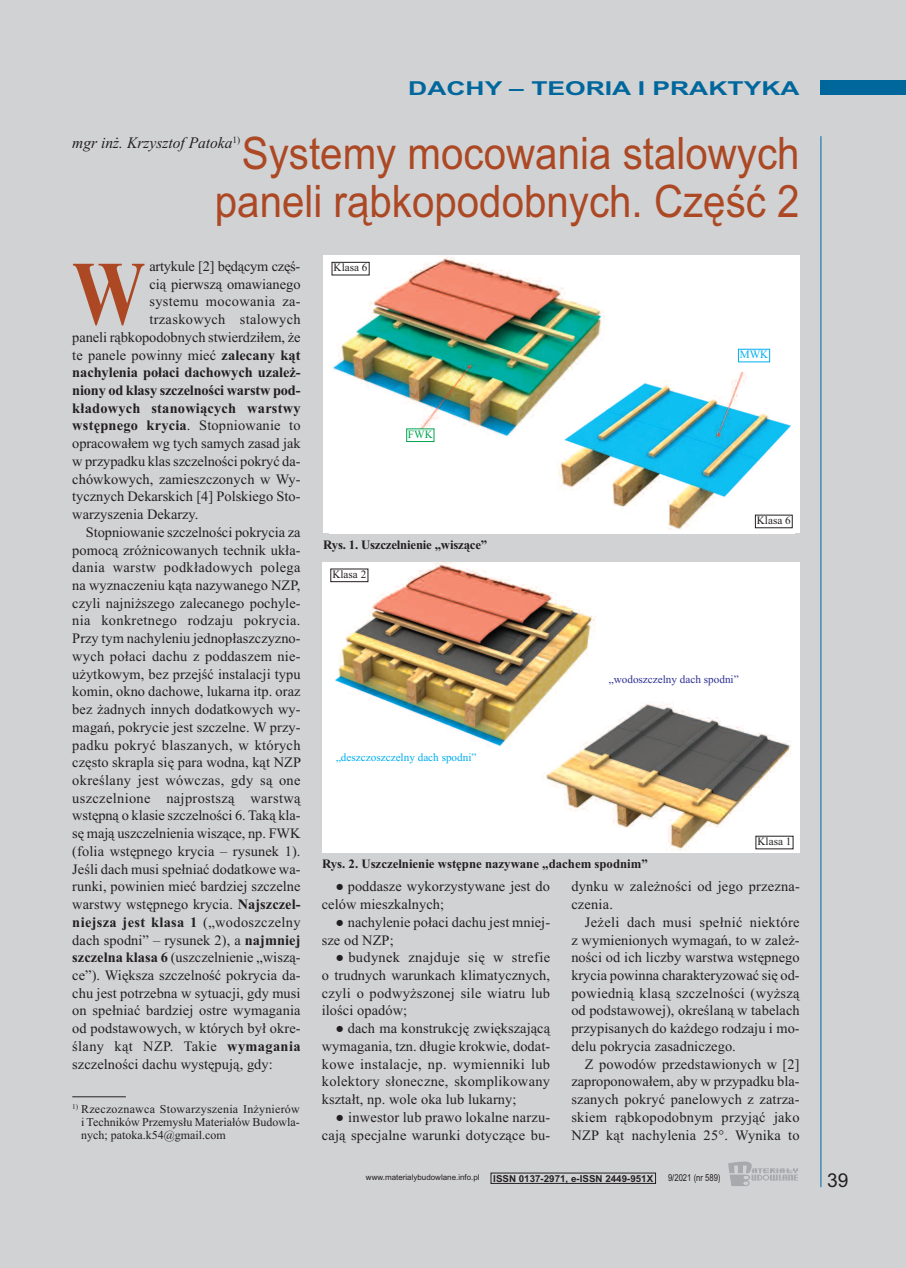
<style>
.page{position:relative;width:906px;height:1268px;background:#fff}
.page>*{position:absolute;margin:0;border:0;box-sizing:border-box;transform-origin:0 0}
.t1{font:700 91.05px "Times New Roman";color:#ac4824;scale:.8 1}
.t2{font:44.7px/47.7px "Arial";color:#ac4824;text-align:right;scale:.9 1}
.t3{font:700 19.2px "Arial";color:#00679d;scale:1.38 1}
.t4{font:19.2px "Arial";color:#231f20}
.t5{font:italic 16.05px "Times New Roman";color:#231f20}
.t6{font:14.4px/17.7px "Times New Roman";letter-spacing:.005em;color:#231f20;text-align:justify}
.t7{font:14.4px "Times New Roman";letter-spacing:.025em;color:#231f20}
.t8{font:700 14.4px "Times New Roman";letter-spacing:-.005em;color:#231f20}
.t9{font:700 14.4px "Times New Roman";letter-spacing:.015em;color:#231f20}
.t10{font:700 14.4px "Times New Roman";letter-spacing:.025em;color:#231f20}
.t11{font:14.4px "Times New Roman";letter-spacing:-.015em;color:#231f20}
.t12{font:700 12.75px "Times New Roman";color:#231f20}
.t13{font:12px/12.8px "Times New Roman";color:#231f20;text-align:justify}
.t14{font:11.25px "Times New Roman";color:#00aeef}
.t15{font:11.25px "Times New Roman";color:#231f20}
.t16{font:11.25px "Times New Roman";color:#2e3092}
.t17{font:11.25px "Times New Roman";color:#00a54f}
.t18{font:700 9.6px "Arial";color:#231f20}
.t19{font:9.6px "Arial";color:#231f20;scale:.8 1}
.t20{font:7.95px "Arial";color:#231f20}
.s1{font-weight:700}
.s2{font-weight:400}
</style>
<div class="page">
<div style="left:0;top:0;width:906px;height:1267px;background:#d1d2d4"></div>
<div style="left:821px;top:81px;width:85px;height:14px;background:#00679d"></div>
<hr style="left:820px;top:136px;width:1px;height:1050px;background:#00679d">
<svg style="left:728px;top:1161px;width:70px;height:24px"></svg>
<hr style="left:72px;top:1096px;width:54px;height:1px;background:#231f20">
<div style="left:323px;top:255px;width:476px;height:278px;background:#fff"></div>
<img style="left:331px;top:256px;width:462px;height:274px">
<div style="left:332px;top:262px;width:37px;height:13px;background:#fff"></div>
<div style="left:332px;top:262px;width:37px;height:13px;border:1px solid #231f20"></div>
<div style="left:407px;top:429px;width:27px;height:12px;background:#fff"></div>
<div style="left:738px;top:349px;width:31px;height:12px;background:#fff"></div>
<div style="left:738px;top:349px;width:32px;height:13px;border:1px solid #00aeef"></div>
<div style="left:755px;top:515px;width:37px;height:12px;background:#fff"></div>
<div style="left:322px;top:562px;width:477px;height:290px;background:#fff"></div>
<img style="left:330px;top:562px;width:461px;height:289px">
<div style="left:331px;top:569px;width:37px;height:12px;background:#fff"></div>
<div style="left:756px;top:836px;width:37px;height:12px;background:#fff"></div>
<div style="left:609px;top:675px;width:148px;height:12px;background:#fff"></div>
<div style="left:336px;top:752px;width:162px;height:16px;background:#fff"></div>
<h3 class="t3" style="left:408px;top:77px;width:285px">DACHY – TEORIA I PRAKTYKA</h3>
<p class="t5" style="left:72px;top:133px;width:170px">mgr inż. Krzysztof Patoka<sup>1)</sup></p>
<h2 class="t2" style="left:215px;top:129px;width:651px">Systemy mocowania stalowych paneli rąbkopodobnych. Część 2</h2>
<h1 class="t1" style="left:72px;top:239px;width:92px">W</h1>
<p class="t11" style="left:149px;top:257px;width:152px">artykule [2] będącym częś-</p>
<p class="t6" style="left:149px;top:275px;width:153px">cią pierwszą omawianego</p>
<p class="t7" style="left:149px;top:293px;width:153px">systemu mocowania za-</p>
<p class="t6" style="left:149px;top:310px;width:153px">trzaskowych stalowych</p>
<p class="t6" style="left:72px;top:328px;width:230px">paneli rąbkopodobnych stwierdziłem, że</p>
<p class="t6" style="left:72px;top:345px;width:230px">te panele powinny mieć <span class="s1">zalecany kąt</span></p>
<p class="t8" style="left:72px;top:364px;width:230px">nachylenia połaci dachowych uzależ-</p>
<p class="t8" style="left:72px;top:381px;width:230px">niony od klasy szczelności warstw pod-</p>
<p class="t9" style="left:72px;top:399px;width:230px">kładowych stanowiących warstwy</p>
<p class="t9" style="left:72px;top:417px;width:230px">wstępnego krycia<span class="s2">. Stopniowanie to</span></p>
<p class="t6" style="left:72px;top:434px;width:230px">opracowałem wg tych samych zasad jak</p>
<p class="t6" style="left:72px;top:452px;width:230px">w przypadku klas szczelności pokryć da-</p>
<p class="t6" style="left:72px;top:469px;width:230px">chówkowych, zamieszczonych w Wy-</p>
<p class="t6" style="left:72px;top:487px;width:230px">tycznych Dekarskich [4] Polskiego Sto-</p>
<p class="t6" style="left:72px;top:505px;width:128px">warzyszenia Dekarzy.</p>
<p class="t6" style="left:86px;top:523px;width:216px">Stopniowanie szczelności pokrycia za</p>
<p class="t6" style="left:72px;top:540px;width:230px">pomocą zróżnicowanych technik ukła-</p>
<p class="t7" style="left:72px;top:558px;width:230px">dania warstw podkładowych polega</p>
<p class="t6" style="left:72px;top:576px;width:230px">na wyznaczeniu kąta nazywanego NZP,</p>
<p class="t6" style="left:72px;top:593px;width:230px">czyli najniższego zalecanego pochyle-</p>
<p class="t7" style="left:72px;top:612px;width:230px">nia konkretnego rodzaju pokrycia.</p>
<p class="t6" style="left:72px;top:629px;width:230px">Przy tym nachyleniu jednopłaszczyzno-</p>
<p class="t6" style="left:72px;top:647px;width:230px">wych połaci dachu z poddaszem nie-</p>
<p class="t6" style="left:72px;top:664px;width:230px">użytkowym, bez przejść instalacji typu</p>
<p class="t6" style="left:72px;top:682px;width:230px">komin, okno dachowe, lukarna itp. oraz</p>
<p class="t6" style="left:72px;top:700px;width:230px">bez żadnych innych dodatkowych wy-</p>
<p class="t6" style="left:72px;top:717px;width:230px">magań, pokrycie jest szczelne. W przy-</p>
<p class="t6" style="left:72px;top:735px;width:230px">padku pokryć blaszanych, w których</p>
<p class="t6" style="left:72px;top:753px;width:230px">często skrapla się para wodna, kąt NZP</p>
<p class="t7" style="left:72px;top:771px;width:230px">określany jest wówczas, gdy są one</p>
<p class="t7" style="left:72px;top:789px;width:230px">uszczelnione najprostszą warstwą</p>
<p class="t6" style="left:72px;top:806px;width:230px">wstępną o klasie szczelności 6. Taką kla-</p>
<p class="t6" style="left:72px;top:824px;width:230px">sę mają uszczelnienia wiszące, np. FWK</p>
<p class="t6" style="left:72px;top:841px;width:230px">(folia wstępnego krycia – rysunek 1).</p>
<p class="t6" style="left:72px;top:859px;width:230px">Jeśli dach musi spełniać dodatkowe wa-</p>
<p class="t6" style="left:72px;top:877px;width:230px">runki, powinien mieć bardziej szczelne</p>
<p class="t6" style="left:72px;top:895px;width:230px">warstwy wstępnego krycia. <span class="s1">Najszczel-</span></p>
<p class="t10" style="left:72px;top:913px;width:230px">niejsza jest klasa 1 <span class="s2">(„wodoszczelny</span></p>
<p class="t6" style="left:72px;top:930px;width:230px">dach spodni” – rysunek 2), a <span class="s1">najmniej</span></p>
<p class="t6" style="left:72px;top:948px;width:230px"><span class="s1">szczelna klasa 6</span> (uszczelnienie „wiszą-</p>
<p class="t6" style="left:72px;top:965px;width:230px">ce”). Większa szczelność pokrycia da-</p>
<p class="t6" style="left:72px;top:983px;width:230px">chu jest potrzebna w sytuacji, gdy musi</p>
<p class="t6" style="left:72px;top:1001px;width:230px">on spełniać bardziej ostre wymagania</p>
<p class="t6" style="left:72px;top:1019px;width:230px">od podstawowych, w których był okre-</p>
<p class="t7" style="left:72px;top:1037px;width:230px">ślany kąt NZP. Takie <span class="s1">wymagania</span></p>
<p class="t6" style="left:72px;top:1054px;width:202px">szczelności dachu występują, gdy:</p>
<p class="t13" style="left:81px;top:1102px;width:220px;text-indent:-9px"><sup>1)</sup> Rzeczoznawca Stowarzyszenia Inżynierów i Techników Przemysłu Materiałów Budowla&shy;nych; patoka.k54@gmail.com</p>
<p class="t15" style="left:334px;top:261px;width:35px">Klasa 6</p>
<p class="t17" style="left:408px;top:427px;width:26px">FWK</p>
<p class="t12" style="left:323px;top:537px;width:165px">Rys. 1. Uszczelnienie „wiszące”</p>
<p class="t15" style="left:332px;top:567px;width:35px">Klasa 2</p>
<p class="t14" style="left:336px;top:750px;width:142px">„deszczoszczelny dach spodni”</p>
<p class="t14" style="left:739px;top:348px;width:30px">MWK</p>
<p class="t15" style="left:757px;top:513px;width:35px">Klasa 6</p>
<p class="t16" style="left:609px;top:672px;width:131px">„wodoszczelny dach spodni”</p>
<p class="t15" style="left:757px;top:834px;width:35px">Klasa 1</p>
<p class="t12" style="left:322px;top:855px;width:327px">Rys. 2. Uszczelnienie wstępne nazywane „dachem spodnim”</p>
<p class="t6" style="left:322px;top:877px;width:230px;text-indent:14px">● poddasze wykorzystywane jest do celów mieszkalnych;</p>
<p class="t6" style="left:322px;top:912px;width:230px;text-indent:14px">● nachylenie połaci dachu jest mniej&shy;sze od NZP;</p>
<p class="t6" style="left:322px;top:948px;width:230px;text-indent:14px">● budynek znajduje się w strefie o trudnych warunkach klimatycznych, czyli o podwyższonej sile wiatru lub ilości opadów;</p>
<p class="t6" style="left:322px;top:1019px;width:230px;text-indent:14px">● dach ma konstrukcję zwiększającą wymagania, tzn. długie krokwie, dodat&shy;kowe instalacje, np. wymienniki lub kolektory słoneczne, skomplikowany kształt, np. wole oka lub lukarny;</p>
<p class="t6" style="left:322px;top:1107px;width:230px;text-align:right">● inwestor lub prawo lokalne narzu&shy;cają specjalne warunki dotyczące bu-</p>
<p class="t6" style="left:571px;top:877px;width:230px">dynku w zależności od jego przezna&shy;czenia.</p>
<p class="t6" style="left:571px;top:912px;width:230px;text-indent:13px">Jeżeli dach musi spełnić niektóre z wymienionych wymagań, to w zależ&shy;ności od ich liczby warstwa wstępnego krycia powinna charakteryzować się od&shy;powiednią klasą szczelności (wyższą od podstawowej), określaną w tabelach przypisanych do każdego rodzaju i mo&shy;delu pokrycia zasadniczego.</p>
<p class="t6" style="left:571px;top:1054px;width:230px;text-indent:13px">Z powodów przedstawionych w [2] zaproponowałem, aby w przypadku bla&shy;szanych pokryć panelowych z zatrza&shy;skiem rąbkopodobnym przyjąć jako NZP kąt nachylenia 25°. Wynika to</p>
<p class="t20" style="left:366px;top:1172px;width:115px">www.materialybudowlane.info.pl</p>
<p class="t18" style="left:493px;top:1172px;width:161px">ISSN 0137-2971, e-ISSN 2449-951X</p>
<p class="t19" style="left:668px;top:1171px;width:67px">9/2021 (nr 589)</p>
<h3 class="t4" style="left:827px;top:1168px;width:23px">39</h3>
</div>
